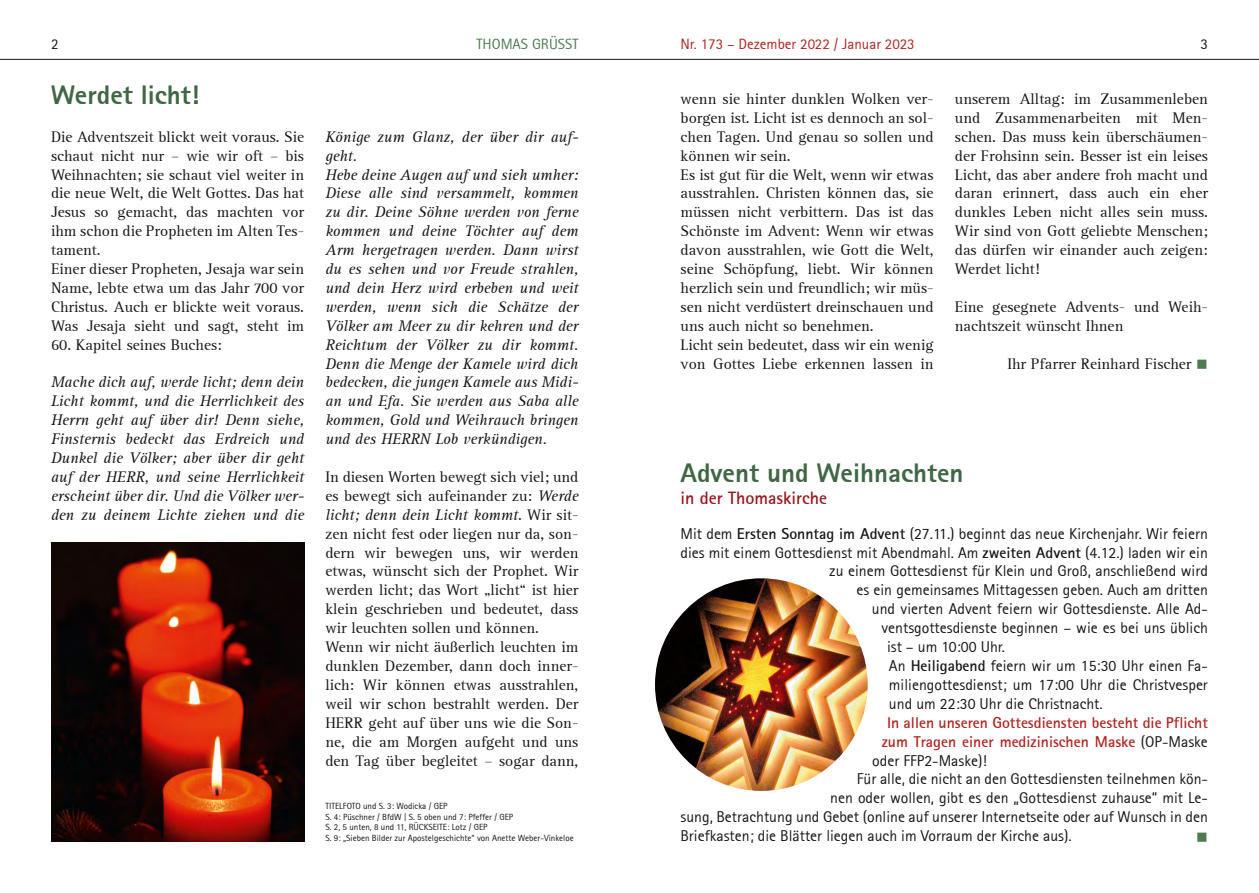
<style>
.page{position:relative;width:1259px;height:893px;background:#fff}
.page>*{position:absolute;margin:0;border:0;box-sizing:border-box;transform-origin:0 0}
.t1{font:800 27px "Rotis Sans Serif";color:#406744}
.t2{font:700 18px "Rotis Sans Serif";color:#9a171e}
.t3{font:15.75px/18.9px "Rotis Serif";color:#171715}
.t4{font:italic 15.75px/18.9px "Rotis Serif";color:#171715;text-align:justify}
.t5{font:15.75px "Rotis Sans Serif";color:#171715}
.t6{font:700 15.75px "Rotis Sans Serif";color:#af2521}
.t7{font:15.75px "Wingdings";color:#4f7b53}
.t8{font:15px "Rotis Sans Serif";color:#af2521}
.t9{font:15px "Rotis Sans Serif";color:#4f7b53}
.t10{font:15px "Rotis Sans Serif";color:#171715}
.t11{font:9px/10.8px "Rotis Sans Serif";color:#171715}
.s1{font-family:"Rotis Sans Serif 55"}
.s2{font-style:italic}
.s3{color:#4f7b53}
.s4{font-weight:700}
.s5{font-weight:400;color:#171715}
</style>
<div class="page">
<hr style="left:0;top:59px;width:1259px;height:1px;background:#171715">
<img style="left:51px;top:542px;width:253px;height:300px">
<img style="left:655px;top:578px;width:212px;height:213px;border-radius:50%">
<p class="t10" style="left:51px;top:35px;width:9px">2</p>
<p class="t9" style="left:476px;top:35px;width:103px">THOMAS GRÜSST</p>
<p class="t8" style="left:680px;top:35px;width:236px">Nr. 173 <span class="s1">–</span> Dezember 2022 / Januar 2023</p>
<p class="t10" style="left:1200px;top:35px;width:9px">3</p>
<h1 class="t1" style="left:51px;top:78px;width:150px">Werdet licht!</h1>
<p class="t3" style="left:51px;top:128px;width:254px">Die Adventszeit blickt weit voraus. Sie schaut nicht nur – wie wir oft – bis Weihnachten; sie schaut viel weiter in die neue Welt, die Welt Gottes. Das hat Jesus so gemacht, das machten vor ihm schon die Propheten im Alten Tes&shy;tament.<br>Einer dieser Propheten, Jesaja war sein Name, lebte etwa um das Jahr 700 vor Christus. Auch er blickte weit voraus.<br>Was Jesaja sieht und sagt, steht im</p>
<p class="t3" style="left:51px;top:335px;width:172px">60. Kapitel seines Buches:</p>
<p class="t4" style="left:51px;top:373px;width:254px">Mache dich auf, werde licht; denn dein Licht kommt, und die Herrlichkeit des Herrn geht auf über dir! Denn siehe, Finsternis bedeckt das Erdreich und Dunkel die Völker; aber über dir geht auf der HERR, und seine Herrlichkeit erscheint über dir. Und die Völker wer&shy;den zu deinem Lichte ziehen und die</p>
<p class="t3" style="left:680px;top:90px;width:254px">wenn sie hinter dunklen Wolken ver&shy;borgen ist. Licht ist es dennoch an sol&shy;chen Tagen. Und genau so sollen und können wir sein.<br>Es ist gut für die Welt, wenn wir etwas ausstrahlen. Christen können das, sie müssen nicht verbittern. Das ist das Schönste im Advent: Wenn wir etwas davon ausstrahlen, wie Gott die Welt, seine Schöpfung, liebt. Wir können herzlich sein und freundlich; wir müs&shy;sen nicht verdüstert dreinschauen und uns auch nicht so benehmen.<br>Licht sein bedeutet, dass wir ein wenig von Gottes Liebe erkennen lassen in</p>
<p class="t3" style="left:955px;top:90px;width:254px;text-align:justify">unserem Alltag: im Zusammenleben und Zusammenarbeiten mit Men&shy;schen. Das muss kein überschäumen&shy;der Frohsinn sein. Besser ist ein leises Licht, das aber andere froh macht und daran erinnert, dass auch ein eher dunkles Leben nicht alles sein muss.<br>Wir sind von Gott geliebte Menschen; das dürfen wir einander auch zeigen:<br>Werdet licht!</p>
<p class="t4" style="left:325px;top:128px;width:254px;text-align:left">Könige zum Glanz, der über dir auf&shy;geht.<br>Hebe deine Augen auf und sieh umher:<br>Diese alle sind versammelt, kommen zu dir. Deine Söhne werden von ferne kommen und deine Töchter auf dem<br>Arm hergetragen werden. Dann wirst du es sehen und vor Freude strahlen, und dein Herz wird erbeben und weit werden, wenn sich die Schätze der<br>Völker am Meer zu dir kehren und der<br>Reichtum der Völker zu dir kommt.<br>Denn die Menge der Kamele wird dich bedecken, die jungen Kamele aus Midi&shy;an und Efa. Sie werden aus Saba alle kommen, Gold und Weihrauch bringen und des HERRN Lob verkündigen.</p>
<p class="t3" style="left:325px;top:468px;width:254px">In diesen Worten bewegt sich viel; und es bewegt sich aufeinander zu: <span class="s2">Werde licht; denn dein Licht kommt</span>. Wir sit&shy;zen nicht fest oder liegen nur da, son&shy;dern wir bewegen uns, wir werden etwas, wünscht sich der Prophet. Wir werden licht; das Wort „licht“ ist hier klein geschrieben und bedeutet, dass wir leuchten sollen und können.<br>Wenn wir nicht äußerlich leuchten im dunklen Dezember, dann doch inner&shy;lich: Wir können etwas ausstrahlen, weil wir schon bestrahlt werden. Der HERR geht auf über uns wie die Son&shy;ne, die am Morgen aufgeht und uns den Tag über begleitet – sogar dann,</p>
<p class="t3" style="left:955px;top:298px;width:254px">Eine gesegnete Advents- und Weih&shy;nachtszeit wünscht Ihnen</p>
<p class="t3" style="left:1007px;top:354px;width:202px">Ihr Pfarrer Reinhard Fischer <span class="s3">■</span></p>
<h1 class="t1" style="left:680px;top:456px;width:284px">Advent und Weihnachten</h1>
<p class="t2" style="left:680px;top:486px;width:148px">in der Thomaskirche</p>
<p class="t5" style="left:680px;top:524px;width:529px">Mit dem <span class="s4">Ersten Sonntag im Advent</span> (27.11.) beginnt das neue Kirchenjahr. Wir feiern</p>
<p class="t5" style="left:680px;top:543px;width:529px">dies mit einem Gottesdienst mit Abendmahl. Am <span class="s4">zweiten Advent</span> (4.12.) laden wir ein</p>
<p class="t5" style="left:829px;top:562px;width:380px">zu einem Gottesdienst für Klein und Groß, anschließend wird</p>
<p class="t5" style="left:856px;top:581px;width:353px">es ein gemeinsames Mittagessen geben. Auch am dritten</p>
<p class="t5" style="left:872px;top:600px;width:337px">und vierten Advent feiern wir Gottesdienste. Alle Ad-</p>
<p class="t5" style="left:881px;top:619px;width:328px">ventsgottesdienste beginnen <span class="s1">–</span> wie es bei uns üblich</p>
<p class="t5" style="left:887px;top:637px;width:120px">ist <span class="s1">–</span> um 10:00 Uhr.</p>
<p class="t5" style="left:889px;top:656px;width:320px">An <span class="s4">Heiligabend</span> feiern wir um 15:30 Uhr einen Fa-</p>
<p class="t5" style="left:889px;top:675px;width:320px">miliengottesdienst; um 17:00 Uhr die Christvesper</p>
<p class="t5" style="left:889px;top:694px;width:215px">und um 22:30 Uhr die Christnacht.</p>
<p class="t6" style="left:887px;top:712px;width:322px">In allen unseren Gottesdiensten besteht die Pflicht</p>
<p class="t6" style="left:881px;top:731px;width:328px">zum Tragen einer medizinischen Maske <span class="s5">(OP-Maske</span></p>
<p class="t5" style="left:872px;top:751px;width:116px">oder FFP2-Maske)!</p>
<p class="t5" style="left:857px;top:770px;width:352px">Für alle, die nicht an den Gottesdiensten teilnehmen kön-</p>
<p class="t5" style="left:830px;top:789px;width:379px">nen oder wollen, gibt es den <span class="s1">„Gottesdienst zuhause“</span> mit Le-</p>
<p class="t5" style="left:680px;top:808px;width:529px">sung, Betrachtung und Gebet (online auf unserer Internetseite oder auf Wunsch in den</p>
<p class="t5" style="left:680px;top:826px;width:393px">Briefkasten; die Blätter liegen auch im Vorraum der Kirche aus).</p>
<p class="t7" style="left:1196px;top:830px;width:13px">■</p>
<p class="t11" style="left:325px;top:800px;width:250px">TITELFOTO und S. 3: Wodicka / GEP<br>S. 4: Püschner / BfdW | S. 5 oben und 7: Pfeffer / GEP<br>S. 2, 5 unten, 8 und 11, RÜCKSEITE: Lotz / GEP<br>S. 9: <span class="s1">„Sieben</span> Bilder zur Apostelgeschichte<span class="s1">“</span> von Anette Weber-Vinkeloe</p>
</div>
